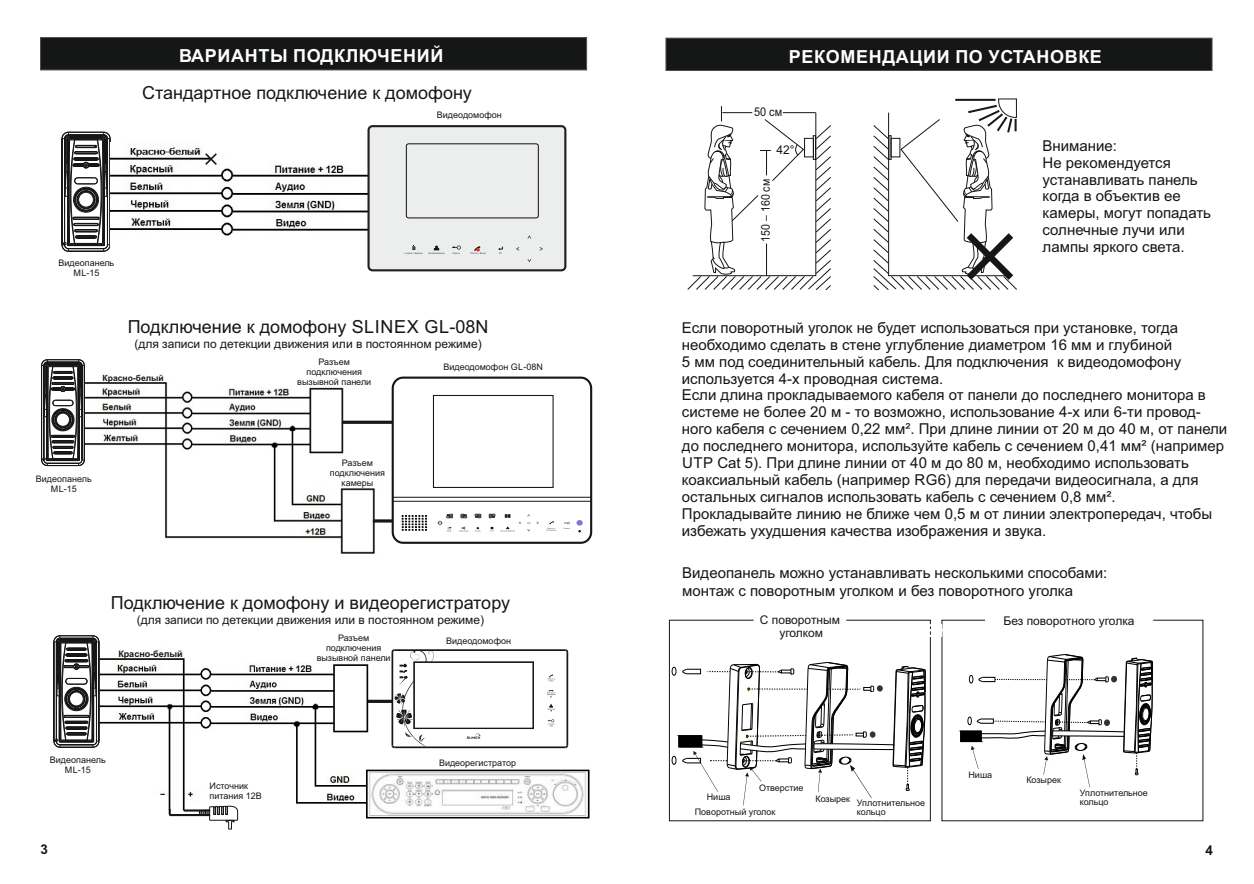
<style>
.page{position:relative;width:1254px;height:884px;background:#fff}
.page>*{position:absolute;margin:0;border:0;box-sizing:border-box;transform-origin:0 0}
.t1{font:18px "Arial";color:#151616}
.t2{font:700 18px "Arial";letter-spacing:.035em;color:#fff}
.t3{font:15px/16.8px "Arial";color:#151616}
.t4{font:700 13.5px "Arial";color:#151616}
.t5{font:12px "Arial";color:#151616}
.t6{font:12px "Arial";color:#151616;scale:.88 1}
.t7{font:12px "Arial";color:#151616;scale:.91 1}
.t8{font:9px/10.1px "Arial";color:#151616;text-align:center}
.t9{font:700 9px "Arial";color:#151616}
.t10{font:700 8.55px "Arial";color:#151616}
</style>
<div class="page">
<div style="left:666px;top:38px;width:546px;height:33px;background:#151616"></div>
<svg style="left:873px;top:99px;width:144px;height:192px"></svg>
<svg style="left:687px;top:106px;width:144px;height:185px"></svg>
<svg style="left:669px;top:619px;width:262px;height:202px"></svg>
<svg style="left:941px;top:619px;width:263px;height:202px"></svg>
<svg style="left:985px;top:619px;width:168px;height:11px"></svg>
<div style="left:40px;top:37px;width:547px;height:33px;background:#151616"></div>
<svg style="left:61px;top:131px;width:50px;height:121px"></svg>
<div style="left:367px;top:125px;width:199px;height:146px;background:#eceded;border:2px solid #211e1d;border-radius:4px"></div>
<div style="left:406px;top:143px;width:133px;height:75px;background:#eceded;border:1px solid #211e1d;border-radius:2px"></div>
<svg style="left:429px;top:245px;width:16px;height:9px"></svg>
<svg style="left:452px;top:245px;width:9px;height:9px"></svg>
<svg style="left:498px;top:247px;width:5px;height:7px"></svg>
<svg style="left:470px;top:246px;width:16px;height:8px"></svg>
<svg style="left:404px;top:246px;width:19px;height:8px"></svg>
<img style="left:76px;top:382px;width:307px;height:172px">
<svg style="left:41px;top:359px;width:44px;height:107px"></svg>
<div style="left:392px;top:376px;width:200px;height:168px;border:2px solid #151616;border-radius:11px"></div>
<div style="left:433px;top:395px;width:121px;height:93px;background:#fff;border:1px solid #151616"></div>
<hr style="left:393px;top:497px;width:198px;height:1px;background:#151616">
<hr style="left:393px;top:501px;width:198px;height:1px;background:#151616">
<svg style="left:402px;top:515px;width:25px;height:15px"></svg>
<svg style="left:576px;top:520px;width:7px;height:12px"></svg>
<svg style="left:461px;top:514px;width:6px;height:4px"></svg>
<svg style="left:475px;top:514px;width:7px;height:4px"></svg>
<svg style="left:563px;top:522px;width:7px;height:7px"></svg>
<svg style="left:489px;top:514px;width:32px;height:17px"></svg>
<svg style="left:546px;top:521px;width:11px;height:10px"></svg>
<svg style="left:475px;top:527px;width:6px;height:4px"></svg>
<svg style="left:437px;top:514px;width:16px;height:17px"></svg>
<svg style="left:459px;top:526px;width:10px;height:5px"></svg>
<svg style="left:342px;top:420px;width:51px;height:4px"></svg>
<hr style="left:373px;top:519px;width:20px;height:3px;background:#151616">
<img style="left:100px;top:653px;width:490px;height:166px">
<svg style="left:53px;top:635px;width:47px;height:113px"></svg>
<hr style="left:394px;top:746px;width:171px;height:2px;background:#151616">
<svg style="left:564px;top:743px;width:5px;height:6px"></svg>
<hr style="left:567px;top:652px;width:1px;height:93px;background:#151616">
<svg style="left:565px;top:649px;width:4px;height:4px"></svg>
<hr style="left:394px;top:649px;width:171px;height:2px;background:#151616">
<svg style="left:390px;top:649px;width:44px;height:100px"></svg>
<div style="left:414px;top:661px;width:120px;height:68px;border:1px solid #151616"></div>
<svg style="left:548px;top:719px;width:7px;height:7px"></svg>
<svg style="left:547px;top:704px;width:8px;height:7px"></svg>
<svg style="left:547px;top:690px;width:8px;height:7px"></svg>
<svg style="left:547px;top:674px;width:8px;height:7px"></svg>
<svg style="left:467px;top:733px;width:13px;height:5px"></svg>
<svg style="left:368px;top:699px;width:24px;height:4px"></svg>
<svg style="left:199px;top:805px;width:40px;height:24px"></svg>
<hr style="left:184px;top:809px;width:25px;height:2px;background:#151616">
<hr style="left:170px;top:814px;width:39px;height:2px;background:#151616">
<img style="left:369px;top:771px;width:218px;height:45px">
<img style="left:117px;top:653px;width:41px;height:4px">
<svg style="left:960px;top:654px;width:193px;height:133px"></svg>
<svg style="left:672px;top:662px;width:254px;height:143px"></svg>
<img style="left:111px;top:147px;width:256px;height:89px">
<svg style="left:203px;top:147px;width:26px;height:22px"></svg>
<p class="t2" style="left:179px;top:49px;width:266px">ВАРИАНТЫ ПОДКЛЮЧЕНИЙ</p>
<p class="t1" style="left:142px;top:86px;width:331px">Стандартное подключение к домофону</p>
<p class="t8" style="left:437px;top:111px;width:66px">Видеодомофон</p>
<p class="t8" style="left:59px;top:259px;width:57px">Видеопанель<br>ML-15</p>
<p class="t1" style="left:128px;top:320px;width:362px">Подключение к домофону SLINEX GL-08N</p>
<p class="t5" style="left:134px;top:339px;width:349px">(для записи по детекции движения или в постоянном режиме)</p>
<p class="t10" style="left:103px;top:374px;width:63px">Красно-белый</p>
<p class="t8" style="left:36px;top:474px;width:57px">Видеопанель<br>ML-15</p>
<p class="t8" style="left:297px;top:357px;width:75px">Разъем подключения вызывной панели</p>
<p class="t8" style="left:330px;top:458px;width:57px">Разъем подключения камеры</p>
<p class="t8" style="left:443px;top:362px;width:101px">Видеодомофон GL-08N</p>
<p class="t1" style="left:111px;top:596px;width:401px">Подключение к домофону и видеорегистратору</p>
<p class="t5" style="left:137px;top:615px;width:349px">(для записи по детекции движения или в постоянном режиме)</p>
<p class="t9" style="left:118px;top:650px;width:66px">Красно-белый</p>
<p class="t8" style="left:317px;top:634px;width:75px">Разъем подключения вызывной панели</p>
<p class="t8" style="left:446px;top:636px;width:66px">Видеодомофон</p>
<p class="t8" style="left:50px;top:755px;width:57px">Видеопанель<br>ML-15</p>
<p class="t8" style="left:210px;top:781px;width:54px;text-align:left">Источник питания 12В</p>
<p class="t8" style="left:439px;top:758px;width:79px">Видеорегистратор</p>
<p class="t2" style="left:789px;top:50px;width:315px">РЕКОМЕНДАЦИИ ПО УСТАНОВКЕ</p>
<p class="t7" style="left:754px;top:107px;width:32px">50 см</p>
<p class="t5" style="left:776px;top:145px;width:20px">42°</p>
<p class="t6" style="left:761px;top:242px;width:73px;rotate:-90deg">150 – 160 см</p>
<p class="t3" style="left:1043px;top:139px;width:170px">Внимание:<br>Не рекомендуется устанавливать панель когда в объектив ее камеры, могут попадать солнечные лучи или лампы яркого света.</p>
<p class="t3" style="left:682px;top:321px;width:547px">Если поворотный уголок не будет использоваться при установке, тогда необходимо сделать в стене углубление диаметром 16 мм и глубиной<br>5 мм под соединительный кабель. Для подключения к видеодомофону используется 4-х проводная система.<br>Если длина прокладываемого кабеля от панели до последнего монитора в системе не более 20 м - то возможно, использование 4-х или 6-ти провод&shy;ного кабеля с сечением 0,22 мм². При длине линии от 20 м до 40 м, от панели до последнего монитора, используйте кабель с сечением 0,41 мм² (например UTP Cat 5). При длине линии от 40 м до 80 м, необходимо использовать</p>
<p class="t3" style="left:682px;top:473px;width:532px">коаксиальный кабель (например RG6) для передачи видеосигнала, а для остальных сигналов использовать кабель с сечением 0,8 мм².<br>Прокладывайте линию не ближе чем 0,5 м от линии электропередач, чтобы избежать ухудшения качества изображения и звука.</p>
<p class="t3" style="left:682px;top:564px;width:427px;line-height:18.5px">Видеопанель можно устанавливать несколькими способами: монтаж с поворотным уголком и без поворотного уголка</p>
<p class="t5" style="left:760px;top:615px;width:82px">С поворотным</p>
<p class="t5" style="left:1004px;top:616px;width:132px">Без поворотного уголка</p>
<p class="t8" style="left:707px;top:792px;width:25px">Ниша</p>
<p class="t8" style="left:759px;top:783px;width:46px">Отверстие</p>
<p class="t8" style="left:695px;top:807px;width:82px">Поворотный уголок</p>
<p class="t8" style="left:968px;top:770px;width:25px">Ниша</p>
<p class="t8" style="left:1026px;top:775px;width:36px">Козырек</p>
<p class="t8" style="left:1080px;top:789px;width:70px">Уплотнительное</p>
<p class="t8" style="left:816px;top:794px;width:36px">Козырек</p>
<p class="t8" style="left:857px;top:798px;width:70px">Уплотнительное</p>
<p class="t8" style="left:1080px;top:797px;width:30px">кольцо</p>
<p class="t8" style="left:857px;top:807px;width:30px">кольцо</p>
<p class="t4" style="left:41px;top:844px;width:9px">3</p>
<p class="t4" style="left:1205px;top:844px;width:9px">4</p>
</div>
